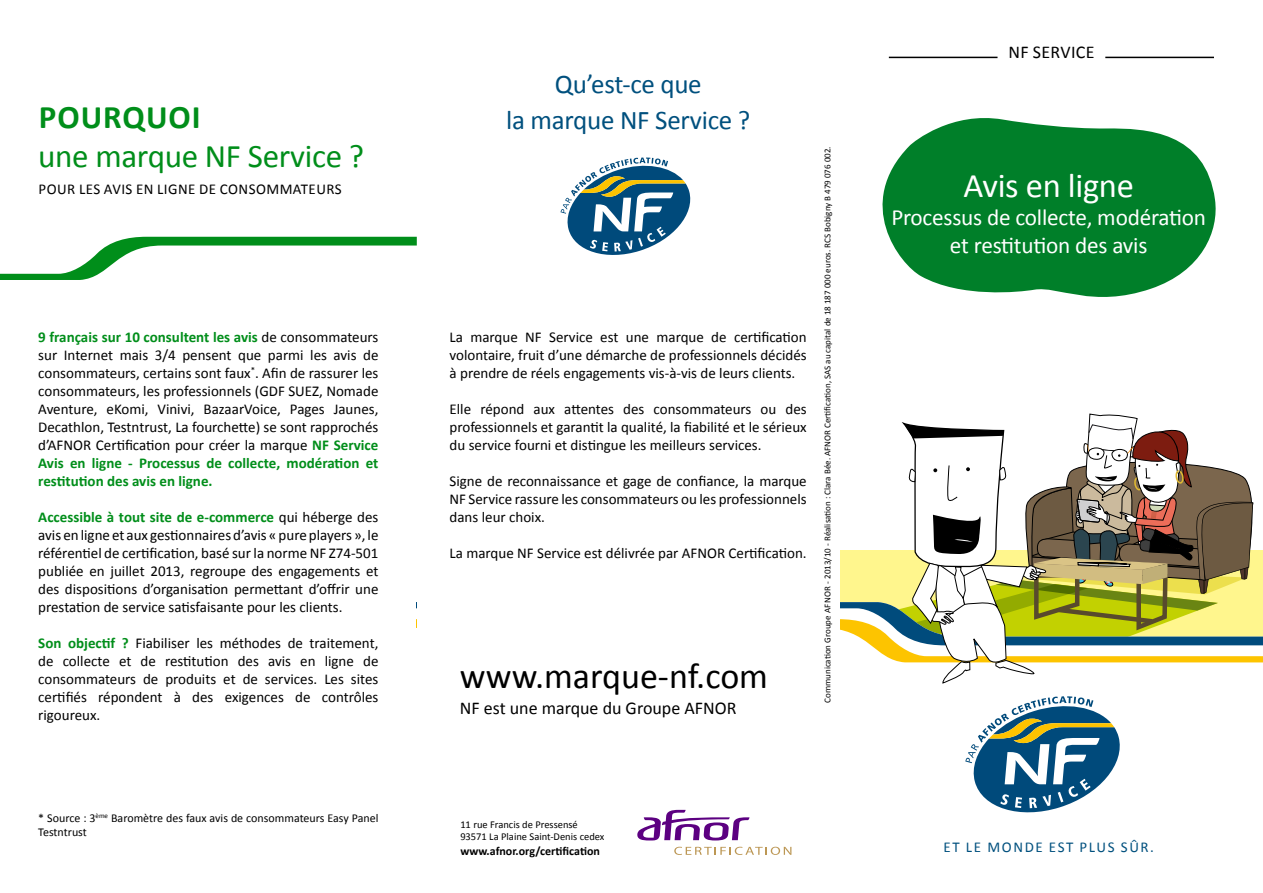
<style>
.page{position:relative;width:1263px;height:893px;background:#fff}
.page>*{position:absolute;margin:0;border:0;box-sizing:border-box;transform-origin:0 0}
.t1{font:36px "Calibri";color:#000}
.t2{font:34.5px "Calibri";letter-spacing:-.01em;color:#fff}
.t3{font:33px "Calibri";letter-spacing:-.01em;color:#008e1a}
.t4{font:700 33px "Calibri";letter-spacing:.03em;color:#008e1a}
.t5{font:27px/36.6px "Calibri";letter-spacing:-.01em;color:#00507e;text-align:center}
.t6{font:23.25px/27.9px "Calibri";letter-spacing:-.01em;color:#fff;text-align:center}
.t7{font:18px "Calibri";color:#000}
.t8{font:18px "Calibri";letter-spacing:.02em;color:#000}
.t9{font:15px/18px "Calibri";color:#000;text-align:justify}
.t10{font:15px "Calibri";letter-spacing:.03em;color:#000}
.t11{font:15px "Calibri";letter-spacing:.11em;color:#00507e}
.t12{font:12px/14.4px "Calibri";color:#000}
.t13{font:700 12px "Calibri";color:#000}
.t14{font:10.5px/12.6px "Calibri";color:#000}
.t15{font:9px "Calibri";color:#000}
.s1{font-weight:700;color:#008e1a}
</style>
<div class="page">
<svg style="left:882px;top:118px;width:334px;height:179px;fill:#007f29"></svg>
<svg style="left:560px;top:158px;width:131px;height:97px"></svg>
<hr style="left:889px;top:57px;width:108px;height:1px;background:#000">
<hr style="left:1105px;top:57px;width:109px;height:1px;background:#000">
<svg style="left:0;top:237px;width:417px;height:43px"></svg>
<svg style="left:637px;top:413px;width:626px;height:442px"></svg>
<h3 class="t4" style="left:39px;top:96px;width:163px">Pourquoi</h3>
<h3 class="t3" style="left:38px;top:135px;width:327px">une marque NF Service ?</h3>
<p class="t10" style="left:39px;top:179px;width:192px">pour les avis en ligne de conso</p>
<p class="t9" style="left:266px;top:180px;width:68px">mmateurs</p>
<p class="t9" style="left:38px;top:328px;width:342px"><span class="s1">9 français sur 10 consultent les avis</span> de consommateurs sur I nternet mais 3/4 pensent que parmi les avis de consommateurs, certains sont faux<sup>*</sup>. Afin de rassurer les consommateurs, les professionnels (GDF SU EZ, Nomade Aventure, eKomi, Vinivi, BazaarVoice, Pages Jaunes, Decathlon, Testntrust, La fourchette) se sont rapprochés d’AFNOR Certification pour créer la marque <span class="s1">NF Service Avis en ligne - Processus de collecte, modération et restitution des avis en ligne.</span></p>
<p class="t9" style="left:38px;top:508px;width:342px"><span class="s1">Accessible à tout site de e-commerce</span> qui héberge des avis en ligne et aux gestionnaires d’avis « pure players », le référentiel de certification, basé sur la norme NF Z74‑501 publiée en juillet 2013, regroupe des engagements et des dispositions d’organisation permettant d’offrir une prestation de service satisfaisante pour les clients.</p>
<p class="t9" style="left:38px;top:634px;width:342px"><span class="s1">Son objectif ?</span> Fiabiliser les méthodes de traitement, de collecte et de restitution des avis en ligne de consommateurs de produits et de services. Les sites certifiés répondent à des exigences de contrôles rigoureux.</p>
<p class="t12" style="left:38px;top:810px;width:342px">* Source : 3<sup>ème</sup> Baromètre des faux avis de consommateurs Easy Panel<br>Testntrust</p>
<h3 class="t5" style="left:506px;top:65px;width:246px">Qu’est-ce que<br>la marque NF Service ?</h3>
<p class="t9" style="left:450px;top:328px;width:359px">La marque NF Service est une marque de certification volontaire, fruit d’une démarche de professionnels décidés à prendre de réels engagements vis-à-vis de leurs clients.</p>
<p class="t9" style="left:450px;top:400px;width:359px">Elle répond aux attentes des consommateurs ou des professionnels et garantit la qualité, la fiabilité et le sérieux du service fourni et distingue les meilleurs services.</p>
<p class="t9" style="left:450px;top:472px;width:359px">Signe de reconnaissance et gage de confiance, la marque NF Service rassure les consommateurs ou les professionnels dans leur choix.</p>
<p class="t9" style="left:450px;top:544px;width:359px">La marque NF Service est délivrée par AFNOR Certification.</p>
<h1 class="t1" style="left:460px;top:653px;width:310px">www.marque-nf.com</h1>
<p class="t7" style="left:460px;top:696px;width:278px">NF est une marque du Groupe AFNOR</p>
<p class="t15" style="left:822px;top:703px;width:558px;rotate:-90deg">Communication Groupe Afnor - 2013/10 - Réalisation : Clara Bée. AFNOR Certification, SAS au capital de 18 187 000 euros. RCS Bobigny B 479 076 002.</p>
<p class="t14" style="left:460px;top:818px;width:146px">11 rue Francis de Pressensé<br>93571 La Plaine Saint-Denis cedex</p>
<p class="t13" style="left:460px;top:843px;width:141px">www.afnor.org/certification</p>
<p class="t8" style="left:1008px;top:41px;width:88px">NF service</p>
<h2 class="t2" style="left:963px;top:164px;width:172px">Avis en ligne</h2>
<h3 class="t6" style="left:891px;top:203px;width:316px">Processus de collecte, modération et restitution des avis</h3>
<p class="t11" style="left:944px;top:837px;width:212px">et le mon de est plus sûr.</p>
</div>
